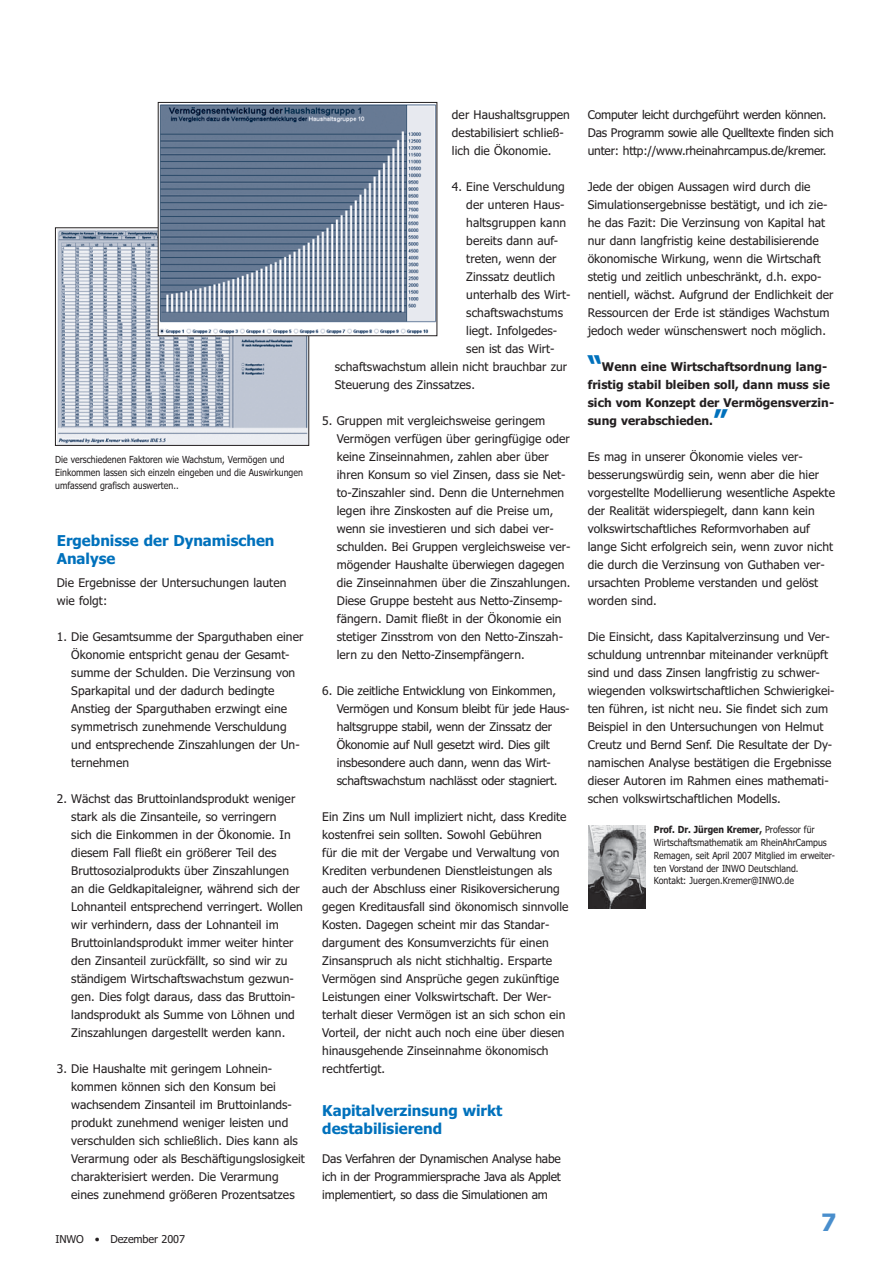
<style>
.page{position:relative;width:893px;height:1263px;background:#fff}
.page>*{position:absolute;margin:0;border:0;box-sizing:border-box;transform-origin:0 0}
.t1{font:700 30px "Tahoma";color:#0071bc}
.t2{font:700 24px "Tahoma";color:#498ecc}
.t3{font:700 15px/18px "Tahoma";color:#0071bc}
.t4{font:12px/18px "Tahoma";letter-spacing:.005em;color:#231f20}
.t5{font:12px/18px "Tahoma";letter-spacing:-.015em;color:#231f20}
.t6{font:700 12px/18px "Tahoma";letter-spacing:.005em;color:#231f20}
.t7{font:10.8px "Tahoma";letter-spacing:-.01em;color:#231f20}
.t8{font:9.75px/12.8px "Tahoma";color:#231f20;scale:.9 1}
.s1{font-weight:700}
</style>
<div class="page">
<img style="left:589px;top:826px;width:57px;height:82px">
<img style="left:57px;top:229px;width:250px;height:215px">
<div style="left:55px;top:227px;width:254px;height:219px;border:1px solid #231f20"></div>
<img style="left:160px;top:104px;width:275px;height:230px">
<div style="left:158px;top:102px;width:279px;height:234px;border:1px solid #231f20"></div>
<p class="t8" style="left:55px;top:454px;width:277px">Die verschiedenen Faktoren wie Wachstum, Vermögen und<br>Einkommen lassen sich einzeln eingeben und die Auswirkungen umfassend grafisch auswerten..</p>
<p class="t3" style="left:57px;top:533px;width:219px">Ergebnisse der Dynamischen<br>Analyse</p>
<p class="t4" style="left:57px;top:574px;width:231px">Die Ergebnisse der Untersuchungen lauten wie folgt:</p>
<p class="t4" style="left:71px;top:628px;width:234px;text-indent:-14px">1. Die Gesamtsumme der Sparguthaben einer Ökonomie entspricht genau der Gesamt&shy;summe der Schulden. Die Verzinsung von Sparkapital und der dadurch bedingte Anstieg der Sparguthaben erzwingt eine symmetrisch zunehmende Verschuldung und entsprechende Zinszahlungen der Un&shy;ternehmen</p>
<p class="t4" style="left:71px;top:790px;width:233px;text-indent:-14px">2. Wächst das Bruttoinlandsprodukt weniger stark als die Zinsanteile, so verringern<br>sich die Einkommen in der Ökonomie. In diesem Fall fließt ein größerer Teil des Bruttosozialprodukts über Zinszahlungen an die Geldkapitaleigner, während sich der Lohnanteil entsprechend verringert. Wollen wir verhindern, dass der Lohnanteil im Bruttoinlandsprodukt immer weiter hinter den Zinsanteil zurückfällt, so sind wir zu ständigem Wirtschaftswachstum gezwun&shy;gen. Dies folgt daraus, dass das Bruttoin&shy;landsprodukt als Summe von Löhnen und Zinszahlungen dargestellt werden kann.</p>
<p class="t4" style="left:71px;top:1060px;width:235px;text-indent:-14px">3. Die Haushalte mit geringem Lohnein&shy;kommen können sich den Konsum bei wachsendem Zinsanteil im Bruttoinlands&shy;produkt zunehmend weniger leisten und verschulden sich schließlich. Dies kann als Verarmung oder als Beschäftigungslosigkeit charakterisiert werden. Die Verarmung eines zunehmend größeren Prozentsatzes</p>
<p class="t7" style="left:56px;top:1234px;width:131px">INWO • Dezember 2007</p>
<p class="t4" style="left:452px;top:106px;width:120px">der Haushaltsgruppen destabilisiert schließ&shy;lich die Ökonomie.</p>
<p class="t4" style="left:452px;top:178px;width:114px">4. Eine Verschuldung</p>
<p class="t4" style="left:466px;top:196px;width:100px">der unteren Haus-</p>
<p class="t4" style="left:466px;top:214px;width:101px">haltsgruppen kann</p>
<p class="t4" style="left:466px;top:232px;width:93px">bereits dann auf-</p>
<p class="t4" style="left:466px;top:250px;width:92px">treten, wenn der</p>
<p class="t4" style="left:466px;top:268px;width:90px">Zinssatz deutlich</p>
<p class="t4" style="left:466px;top:286px;width:106px">unterhalb des Wirt-</p>
<p class="t4" style="left:466px;top:304px;width:98px">schaftswachstums</p>
<p class="t4" style="left:466px;top:322px;width:92px">liegt. Infolgedes-</p>
<p class="t4" style="left:466px;top:340px;width:90px">sen ist das Wirt-</p>
<p class="t4" style="left:335px;top:358px;width:234px">schaftswachstum allein nicht brauchbar zur</p>
<p class="t4" style="left:335px;top:376px;width:142px">Steuerung des Zinssatzes.</p>
<p class="t4" style="left:337px;top:412px;width:235px;text-indent:-14px">5. Gruppen mit vergleichsweise geringem Vermögen verfügen über geringfügige oder keine Zinseinnahmen, zahlen aber über ihren Konsum so viel Zinsen, dass sie Net&shy;to-Zinszahler sind. Denn die Unternehmen legen ihre Zinskosten auf die Preise um, wenn sie investieren und sich dabei ver&shy;schulden. Bei Gruppen vergleichsweise ver&shy;mögender Haushalte überwiegen dagegen die Zinseinnahmen über die Zinszahlungen.<br>Diese Gruppe besteht aus Netto-Zinsemp&shy;fängern. Damit fließt in der Ökonomie ein stetiger Zinsstrom von den Netto-Zinszah&shy;lern zu den Netto-Zinsempfängern.</p>
<p class="t4" style="left:337px;top:682px;width:234px;text-indent:-14px">6. Die zeitliche Entwicklung von Einkommen, Vermögen und Konsum bleibt für jede Haus&shy;haltsgruppe stabil, wenn der Zinssatz der Ökonomie auf Null gesetzt wird. Dies gilt insbesondere auch dann, wenn das Wirt&shy;schaftswachstum nachlässt oder stagniert.</p>
<p class="t4" style="left:322px;top:808px;width:248px">Ein Zins um Null impliziert nicht, dass Kredite kostenfrei sein sollten. Sowohl Gebühren<br>für die mit der Vergabe und Verwaltung von Krediten verbundenen Dienstleistungen als auch der Abschluss einer Risikoversicherung gegen Kreditausfall sind ökonomisch sinnvolle Kosten. Dagegen scheint mir das Standar&shy;dargument des Konsumverzichts für einen Zinsanspruch als nicht stichhaltig. Ersparte Vermögen sind Ansprüche gegen zukünftige Leistungen einer Volkswirtschaft. Der Wer&shy;terhalt dieser Vermögen ist an sich schon ein Vorteil, der nicht auch noch eine über diesen hinausgehende Zinseinnahme ökonomisch rechtfertigt.</p>
<p class="t3" style="left:322px;top:1103px;width:182px">Kapitalverzinsung wirkt destabilisierend</p>
<p class="t4" style="left:322px;top:1150px;width:240px;text-align:justify">Das Verfahren der Dynamischen Analyse habe ich in der Programmiersprache Java als Applet implementiert, so dass die Simulationen am</p>
<p class="t5" style="left:588px;top:106px;width:247px">Computer leicht durchgeführt werden können.<br>Das Programm sowie alle Quelltexte finden sich unter: http://www.rheinahrcampus.de/kremer.</p>
<p class="t4" style="left:588px;top:178px;width:247px">Jede der obigen Aussagen wird durch die Simulationsergebnisse bestätigt, und ich zie&shy;he das Fazit: Die Verzinsung von Kapital hat nur dann langfristig keine destabilisierende ökonomische Wirkung, wenn die Wirtschaft stetig und zeitlich unbeschränkt, d.h. expo&shy;nentiell, wächst. Aufgrund der Endlichkeit der Ressourcen der Erde ist ständiges Wachstum jedoch weder wünschenswert noch möglich.</p>
<h1 class="t1" style="left:588px;top:356px;width:16px">“</h1>
<p class="t6" style="left:588px;top:358px;width:248px;text-indent:14px">Wenn eine Wirtschaftsordnung lang&shy;fristig stabil bleiben soll, dann muss sie sich vom Konzept der Vermögensverzin&shy;sung verabschieden.</p>
<h1 class="t1" style="left:713px;top:410px;width:16px">”</h1>
<p class="t4" style="left:588px;top:448px;width:249px">Es mag in unserer Ökonomie vieles ver&shy;besserungswürdig sein, wenn aber die hier vorgestellte Modellierung wesentliche Aspekte der Realität widerspiegelt, dann kann kein volkswirtschaftliches Reformvorhaben auf lange Sicht erfolgreich sein, wenn zuvor nicht die durch die Verzinsung von Guthaben ver&shy;ursachten Probleme verstanden und gelöst worden sind.</p>
<p class="t4" style="left:588px;top:628px;width:248px">Die Einsicht, dass Kapitalverzinsung und Ver&shy;schuldung untrennbar miteinander verknüpft sind und dass Zinsen langfristig zu schwer&shy;wiegenden volkswirtschaftlichen Schwierigkei&shy;ten führen, ist nicht neu. Sie findet sich zum Beispiel in den Untersuchungen von Helmut Creutz und Bernd Senf. Die Resultate der Dy&shy;namischen Analyse bestätigen die Ergebnisse dieser Autoren im Rahmen eines mathemati&shy;schen volkswirtschaftlichen Modells.</p>
<p class="t8" style="left:654px;top:824px;width:203px"><span class="s1">Prof. Dr. Jürgen Kremer,</span> Professor für Wirtschaftsmathematik am RheinAhrCampus Remagen, seit April 2007 Mitglied im erweiter&shy;ten Vorstand der INWO Deutschland.<br>Kontakt: Juergen.Kremer@INWO.de</p>
<h2 class="t2" style="left:821px;top:1213px;width:17px">7</h2>
</div>
